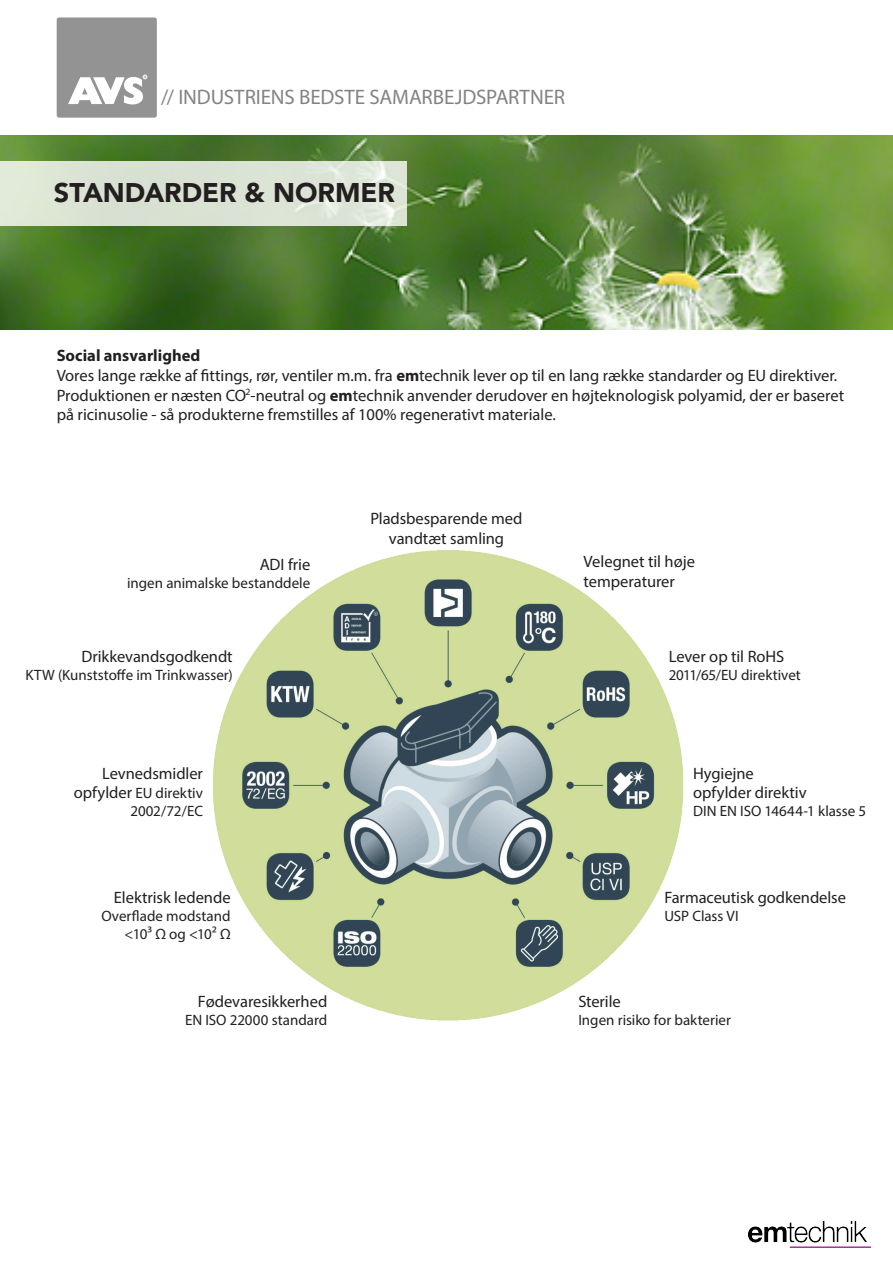
<style>
.page{position:relative;width:893px;height:1263px;background:#fff}
.page>*{position:absolute;margin:0;border:0;box-sizing:border-box;transform-origin:0 0}
.t1{font:900 27px "Avenir";letter-spacing:-.005em;color:#231f20}
.t2{font:21px "Myriad Pro";letter-spacing:-.005em;color:#828385}
.t3{font:16.5px/19.8px "Myriad Pro";color:#231f20}
.t4{font:700 16.5px "Myriad Pro";color:#231f20}
.t5{font:15px/18px "Myriad Pro";color:#231f20;text-align:right}
.t6{font:700 3px "Arial Narrow";color:#fff}
.s1{font-weight:700}
.s2{font-size:16.5px}
</style>
<div class="page">
<img style="left:0;top:135px;width:893px;height:194px">
<div style="left:57px;top:17px;width:100px;height:101px;background:#939393;border-radius:3px"></div>
<svg style="left:68px;top:75px;width:79px;height:29px"></svg>
<div style="left:0;top:162px;width:406px;height:64px;background:#dbe3d5"></div>
<img style="left:213px;top:550px;width:471px;height:471px">
<img style="left:748px;top:1222px;width:123px;height:26px">
<p class="t6" style="left:144px;top:75px;width:3px">R</p>
<p class="t2" style="left:161px;top:84px;width:405px">// INDUSTRIENS BEDSTE SAMARBEJDSPARTNER</p>
<p class="t1" style="left:54px;top:169px;width:342px">STANDARDER &amp; NORMER</p>
<p class="t4" style="left:57px;top:345px;width:145px">Social ansvarlighed</p>
<p class="t3" style="left:57px;top:365px;width:789px">Vores lange række af fittings, rør, ventiler m.m. fra <span class="s1">em</span>technik lever op til en lang række standarder og EU direktiver.<br>Produktionen er næsten CO<sup>2</sup>-neutral og <span class="s1">em</span>technik anvender derudover en højteknologisk polyamid, der er baseret på ricinusolie - så produkterne fremstilles af 100% regenerativt materiale.</p>
<p class="t3" style="left:370px;top:508px;width:154px;text-align:center">Pladsbesparende med vandtæt samling</p>
<p class="t3" style="left:260px;top:554px;width:52px">ADI frie</p>
<p class="t5" style="left:127px;top:574px;width:185px">ingen animalske bestanddele</p>
<p class="t3" style="left:584px;top:552px;width:113px">Velegnet til høje temperaturer</p>
<p class="t3" style="left:82px;top:647px;width:153px">Drikkevandsgodkendt</p>
<p class="t5" style="left:26px;top:666px;width:209px">KTW (Kunststoffe im Trinkwasser)</p>
<p class="t3" style="left:669px;top:647px;width:117px">Lever op til RoHS</p>
<p class="t5" style="left:669px;top:666px;width:134px">2011/65/EU direktivet</p>
<p class="t3" style="left:102px;top:763px;width:103px">Levnedsmidler</p>
<p class="t5" style="left:74px;top:784px;width:131px"><span class="s2">opfylder</span> EU direktiv<br>2002/72/EC</p>
<p class="t3" style="left:693px;top:763px;width:62px">Hygiejne</p>
<p class="t3" style="left:693px;top:783px;width:115px">opfylder direktiv</p>
<p class="t5" style="left:693px;top:802px;width:175px">DIN EN ISO 14644-1 klasse 5</p>
<p class="t3" style="left:114px;top:887px;width:118px">Elektrisk ledende</p>
<p class="t5" style="left:101px;top:907px;width:131px">Overflade modstand</p>
<p class="t5" style="left:124px;top:925px;width:108px">&lt;10³ Ω og &lt;10² Ω</p>
<p class="t3" style="left:664px;top:887px;width:183px">Farmaceutisk godkendelse</p>
<p class="t5" style="left:664px;top:907px;width:76px">USP Class VI</p>
<p class="t3" style="left:198px;top:991px;width:131px">Fødevaresikkerhed</p>
<p class="t5" style="left:185px;top:1010px;width:144px">EN ISO 22000 standard</p>
<p class="t3" style="left:578px;top:991px;width:44px">Sterile</p>
<p class="t5" style="left:578px;top:1010px;width:154px">Ingen risiko for bakterier</p>
</div>
